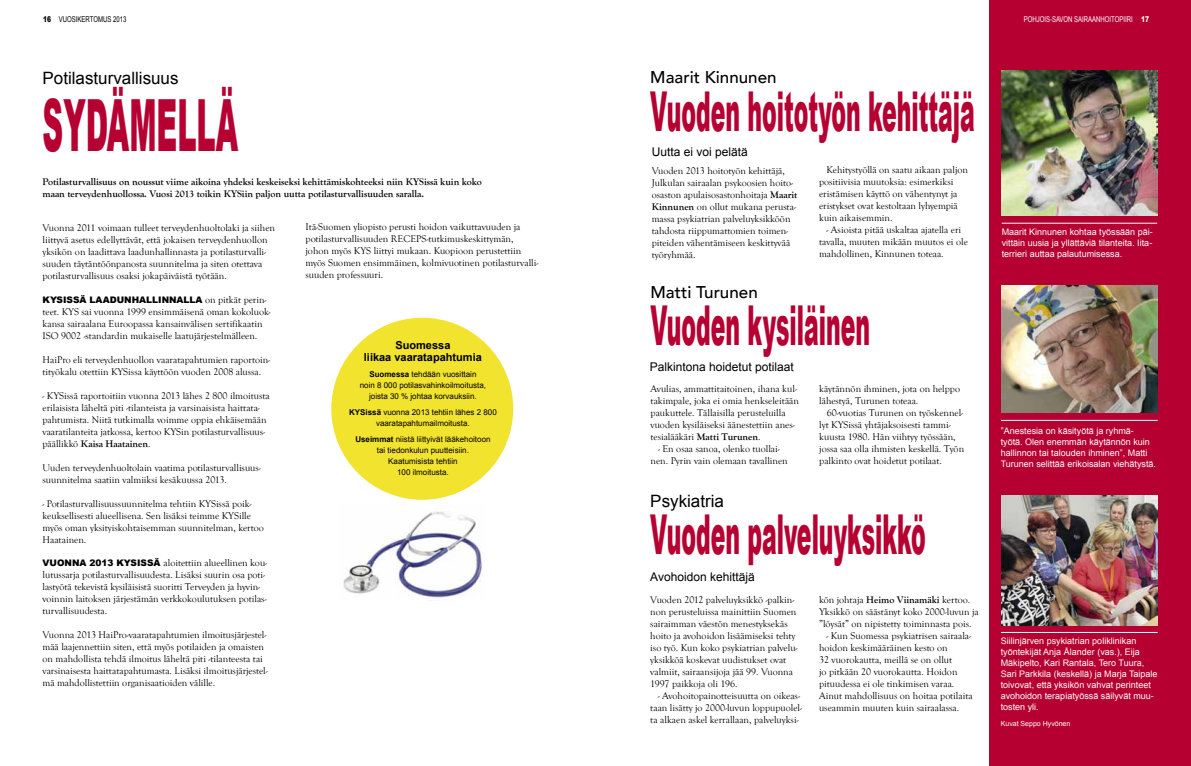
<style>
.page{position:relative;width:1191px;height:766px;background:#fff}
.page>*{position:absolute;margin:0;border:0;box-sizing:border-box;transform-origin:0 0}
.t1{font:900 72px "Arial";color:#b60032;scale:.4 1}
.t2{font:900 55px "Arial";color:#b60032;scale:.4 1}
.t3{font:17px "Arial";color:#000}
.t4{font:500 17px "Avenir";color:#000}
.t5{font:12px "Arial";color:#000}
.t6{font:700 11px/12px "Arial";color:#000;text-align:center}
.t7{font:10px/12px "Goudy Old Style T";color:#000}
.t8{font:700 10px/12px "Goudy Old Style T";color:#000}
.t9{font:9px/11px "Arial";color:#fff}
.t10{font:900 9px "Arial";color:#000}
.t11{font:8px/11px "Arial";color:#000;text-align:center}
.t12{font:8px "Arial";color:#fff;scale:.75 1}
.t13{font:8px "Arial";color:#000;scale:.75 1}
.t14{font:7px "Arial";color:#fff}
.s1{font-weight:900}
.s2{font-family:"Goudy Old Style T";font-weight:400;font-size:10px}
.s3{font-weight:700}
.s4{font-family:"Arial";font-weight:900;font-size:9px}
</style>
<div class="page">
<div style="left:989px;top:0;width:202px;height:765px;background:#b60032"></div>
<hr style="left:1001px;top:223px;width:156px;height:1px;background:#fff">
<hr style="left:1001px;top:420px;width:156px;height:1px;background:#fff">
<hr style="left:1001px;top:631px;width:156px;height:1px;background:#fff">
<div style="left:331px;top:317px;width:182px;height:182px;background:#f2e32e;border-radius:50%"></div>
<img style="left:343px;top:511px;width:139px;height:87px">
<img style="left:1001px;top:495px;width:156px;height:130px">
<img style="left:1001px;top:71px;width:156px;height:144px">
<img style="left:1001px;top:285px;width:156px;height:127px">
<p class="t13" style="left:43px;top:14px;width:112px"><span class="s1">16</span> VUOSIKERTOMUS 2013</p>
<p class="t12" style="left:1023px;top:14px;width:169px">POHJOIS-SAVON SAIRAANHOITOPIIRI <span class="s1">17</span></p>
<h3 class="t3" style="left:43px;top:67px;width:138px">Potilasturvallisuus</h3>
<h1 class="t1" style="left:43px;top:73px;width:490px">SYDÄMELLÄ</h1>
<p class="t8" style="left:43px;top:176px;width:441px">Potilasturvallisuus on noussut viime aikoina yhdeksi keskeiseksi kehittämiskohteeksi niin KYSissä kuin koko maan terveydenhuollossa. Vuosi 2013 toikin KYSiin paljon uutta potilasturvallisuuden saralla.</p>
<p class="t7" style="left:43px;top:222px;width:234px">Vuonna 2011 voimaan tulleet terveydenhuoltolaki ja siihen liittyvä asetus edellyttävät, että jokaisen terveydenhuollon yksikön on laadittava laadunhallinnasta ja potilasturvalli&shy;suuden täytäntöönpanosta suunnitelma ja siten otettava potilasturvallisuus osaksi jokapäiväistä työtään.</p>
<p class="t10" style="left:43px;top:293px;width:225px">KYSISSÄ LAADUNHALLINNALLA <span class="s2">on pitkät perin-</span></p>
<p class="t7" style="left:43px;top:306px;width:229px">teet. KYS sai vuonna 1999 ensimmäisenä oman kokoluok&shy;kansa sairaalana Euroopassa kansainvälisen sertifikaatin<br>ISO 9002 -standardin mukaiselle laatujärjestelmälleen.</p>
<p class="t7" style="left:43px;top:354px;width:229px">HaiPro eli terveydenhuollon vaaratapahtumien raportoin&shy;tityökalu otettiin KYSissa käyttöön vuoden 2008 alussa.</p>
<p class="t7" style="left:43px;top:390px;width:229px">- KYSissä raportoitiin vuonna 2013 lähes 2 800 ilmoitusta erilaisista läheltä piti -tilanteista ja varsinaisista haittata&shy;pahtumista. Niitä tutkimalla voimme oppia ehkäisemään vaaratilanteita jatkossa, kertoo KYSin potilasturvallisuus&shy;päällikkö <span class="s3">Kaisa Haatainen</span>.</p>
<p class="t7" style="left:43px;top:462px;width:220px">Uuden terveydenhuoltolain vaatima potilasturvallisuus&shy;suunnitelma saatiin valmiiksi kesäkuussa 2013.</p>
<p class="t7" style="left:43px;top:498px;width:223px">- Potilasturvallisuussuunnitelma tehtiin KYSissä poik&shy;keuksellisesti alueellisena. Sen lisäksi teimme KYSille myös oman yksityiskohtaisemman suunnitelman, kertoo Haatainen.</p>
<p class="t7" style="left:43px;top:557px;width:226px"><span class="s4">VUONNA 2013 KYSISSÄ</span> aloitettiin alueellinen kou&shy;lutussarja potilasturvallisuudesta. Lisäksi suurin osa poti&shy;lastyötä tekevistä kysiläisistä suoritti Terveyden ja hyvin&shy;voinnin laitoksen järjestämän verkkokoulutuksen potilas&shy;turvallisuudesta.</p>
<p class="t7" style="left:43px;top:629px;width:227px">Vuonna 2013 HaiPro-vaaratapahtumien ilmoitusjärjestel&shy;mää laajennettiin siten, että myös potilaiden ja omaisten on mahdollista tehdä ilmoitus läheltä piti -tilanteesta tai varsinaisesta haittatapahtumasta. Lisäksi ilmoitusjärjestel&shy;mä mahdollistettiin organisaatioiden välille.</p>
<p class="t7" style="left:305px;top:221px;width:234px">Itä-Suomen yliopisto perusti hoidon vaikuttavuuden ja potilasturvallisuuden RECEPS-tutkimuskeskittymän, johon myös KYS liittyi mukaan. Kuopioon perustettiin myös Suomen ensimmäinen, kolmivuotinen potilasturvalli&shy;suuden professuuri.</p>
<p class="t6" style="left:364px;top:339px;width:119px">Suomessa<br>liikaa vaaratapahtumia</p>
<p class="t11" style="left:360px;top:368px;width:128px"><span class="s3">Suomessa</span> tehdään vuosittain<br>noin 8 000 potilasvahinkoilmoitusta, joista 30 % johtaa korvauksiin.</p>
<p class="t11" style="left:349px;top:406px;width:149px"><span class="s3">KYSissä</span> vuonna 2013 tehtiin lähes 2 800 vaaratapahtumailmoitusta.</p>
<p class="t11" style="left:355px;top:433px;width:137px"><span class="s3">Useimmat</span> niistä liittyivät lääkehoitoon tai tiedonkulun puutteisiin.<br>Kaatumisista tehtiin<br>100 ilmoitusta.</p>
<h3 class="t4" style="left:650px;top:63px;width:128px">Maarit Kinnunen</h3>
<h2 class="t2" style="left:650px;top:71px;width:813px">Vuoden hoitotyön kehittäjä</h2>
<p class="t5" style="left:651px;top:143px;width:98px">Uutta ei voi pelätä</p>
<p class="t7" style="left:651px;top:164px;width:147px">Vuoden 2013 hoitotyön kehittäjä, Julkulan sairaalan psykoosien hoito&shy;osaston apulaisosastonhoitaja <span class="s3">Maarit Kinnunen</span> on ollut mukana perusta&shy;massa psykiatrian palveluyksikköön tahdosta riippumattomien toimen&shy;piteiden vähentämiseen keskittyvää työryhmää.</p>
<p class="t7" style="left:819px;top:164px;width:150px;text-indent:8px">Kehitystyöllä on saatu aikaan paljon positiivisia muutoksia: esimerkiksi eristämisen käyttö on vähentynyt ja eristykset ovat kestoltaan lyhyempiä kuin aikaisemmin.</p>
<p class="t7" style="left:819px;top:224px;width:150px;text-indent:8px">- Asioista pitää uskaltaa ajatella eri tavalla, muuten mikään muutos ei ole mahdollinen, Kinnunen toteaa.</p>
<h3 class="t4" style="left:650px;top:278px;width:109px">Matti Turunen</h3>
<h2 class="t2" style="left:650px;top:286px;width:551px">Vuoden kysiläinen</h2>
<p class="t5" style="left:650px;top:359px;width:146px">Palkintona hoidetut potilaat</p>
<p class="t7" style="left:650px;top:383px;width:150px">Avulias, ammattitaitoinen, ihana kul&shy;takimpale, joka ei omia henkseleitään paukuttele. Tällaisilla perusteluilla vuoden kysiläiseksi äänestettiin anes&shy;tesialääkäri <span class="s3">Matti Turunen</span>.</p>
<p class="t7" style="left:650px;top:443px;width:139px;text-align:center">- En osaa sanoa, olenko tuollai&shy;nen. Pyrin vain olemaan tavallinen</p>
<p class="t7" style="left:819px;top:383px;width:142px">käytännön ihminen, jota on helppo lähestyä, Turunen toteaa.</p>
<p class="t7" style="left:819px;top:407px;width:146px;text-indent:8px">60-vuotias Turunen on työskennel&shy;lyt KYSissä yhtäjaksoisesti tammi&shy;kuusta 1980. Hän viihtyy työssään, jossa saa olla ihmisten keskellä. Työn palkinto ovat hoidetut potilaat.</p>
<h3 class="t3" style="left:650px;top:490px;width:75px">Psykiatria</h3>
<h2 class="t2" style="left:650px;top:494px;width:690px">Vuoden palveluyksikkö</h2>
<p class="t5" style="left:650px;top:568px;width:106px">Avohoidon kehittäjä</p>
<p class="t9" style="left:1001px;top:226px;width:153px;text-align:justify">Maarit Kinnunen kohtaa työssään päi&shy;vittäin uusia ja yllättäviä tilanteita. Iita&shy;terrieri auttaa palautumisessa.</p>
<p class="t9" style="left:1000px;top:425px;width:157px">”Anestesia on käsityötä ja ryhmä&shy;työtä. Olen enemmän käytännön kuin hallinnon tai talouden ihminen”, Matti Turunen selittää erikoisalan viehätystä.</p>
<p class="t7" style="left:650px;top:593px;width:149px">Vuoden 2012 palveluyksikkö -palkin&shy;non perusteluissa mainittiin Suomen sairaimman väestön menestyksekäs hoito ja avohoidon lisäämiseksi tehty iso työ. Kun koko psykiatrian palvelu&shy;yksikköä koskevat uudistukset ovat valmiit, sairaansijoja jää 99. Vuonna 1997 paikkoja oli 196.</p>
<p class="t7" style="left:650px;top:689px;width:153px;text-align:center">- Avohoitopainotteisuutta on oikeas&shy;taan lisätty jo 2000-luvun loppupuolel&shy;ta alkaen askel kerrallaan, palveluyksi-</p>
<p class="t7" style="left:819px;top:593px;width:161px">kön johtaja <span class="s3">Heimo Viinamäki</span> kertoo.<br>Yksikkö on säästänyt koko 2000-luvun ja ”löysät” on nipistetty toiminnasta pois.</p>
<p class="t7" style="left:819px;top:629px;width:155px;text-indent:8px">- Kun Suomessa psykiatrisen sairaala&shy;hoidon keskimääräinen kesto on<br>32 vuorokautta, meillä se on ollut<br>jo pitkään 20 vuorokautta. Hoidon pituudessa ei ole tinkimisen varaa.<br>Ainut mahdollisuus on hoitaa potilaita useammin muuten kuin sairaalassa.</p>
<p class="t9" style="left:1000px;top:635px;width:158px">Siilinjärven psykiatrian poliklinikan työntekijät Anja Ålander (vas.), Eija Mäkipelto, Kari Rantala, Tero Tuura, Sari Parkkila (keskellä) ja Marja Taipale toivovat, että yksikön vahvat perinteet avohoidon terapiatyössä säilyvät muu&shy;tosten yli.</p>
<p class="t14" style="left:1000px;top:719px;width:71px">Kuvat Seppo Hyvönen</p>
</div>
